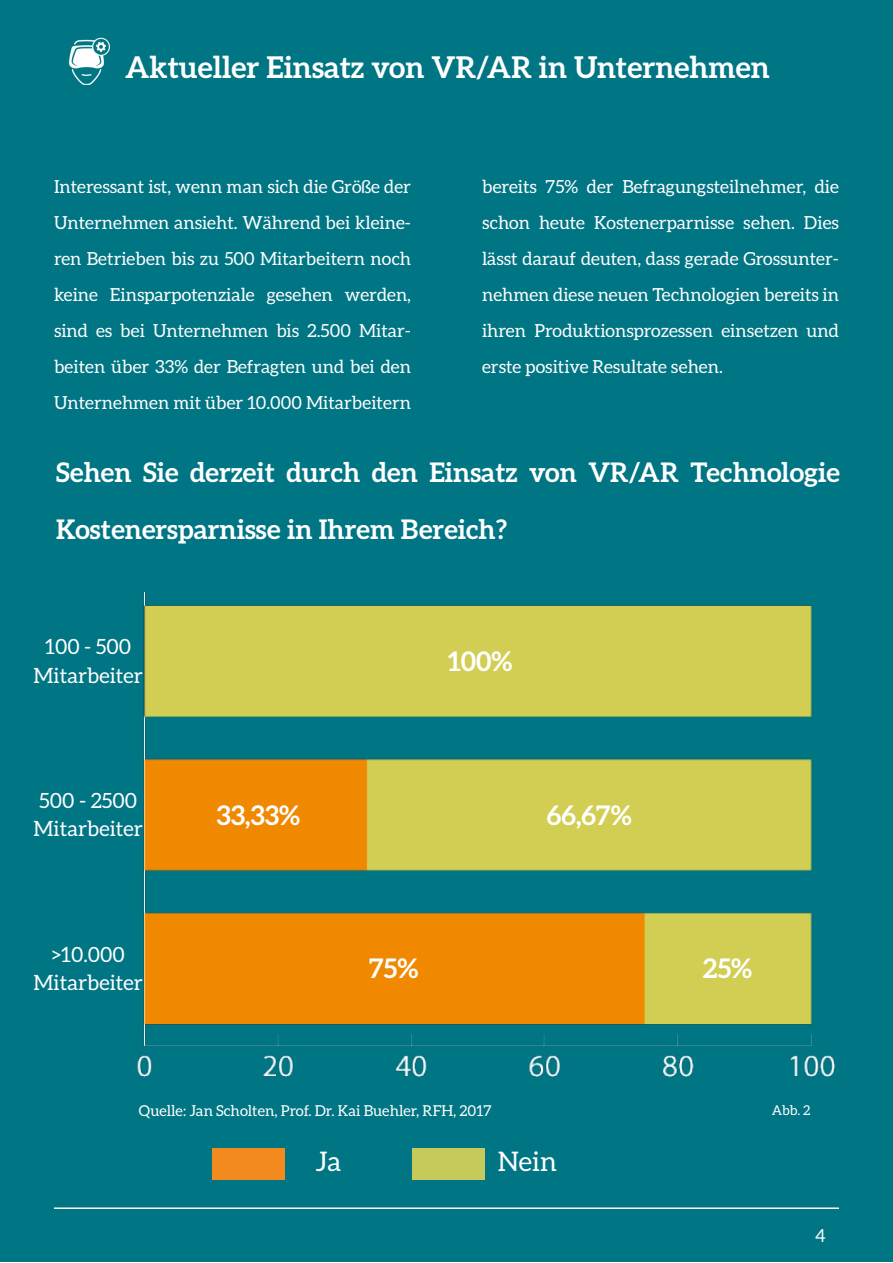
<style>
.page{position:relative;width:893px;height:1263px;background:#fff}
.page>*{position:absolute;margin:0;border:0;box-sizing:border-box;transform-origin:0 0}
.t1{font:700 30px "Aleo";color:#fff}
.t2{font:700 27px/57px "Aleo";color:#fff}
.t3{font:27px "Aleo";color:#fff}
.t4{font:21px "Aleo";color:#fff}
.t5{font:18px/36px "Aleo";color:#fff;text-align:justify}
.t6{font:15px "Aleo";color:#fff}
.t7{font:13.5px "Aleo";color:#fff}
</style>
<div class="page">
<div style="left:1px;top:1px;width:892px;height:1261px;background:#007584"></div>
<hr style="left:54px;top:1207px;width:785px;height:2px;background:#fff">
<img style="left:69px;top:37px;width:41px;height:49px">
<img style="left:137px;top:592px;width:698px;height:486px">
<div style="left:412px;top:1148px;width:72px;height:32px;background:#c6ca5b"></div>
<div style="left:212px;top:1148px;width:73px;height:32px;background:#f38a1e"></div>
<p class="t1" style="left:125px;top:50px;width:646px">Aktueller Einsatz von VR/AR in Unternehmen</p>
<p class="t5" style="left:54px;top:168px;width:359px">Interessant ist, wenn man sich die Größe der Unternehmen ansieht. Während bei kleine&shy;ren Betrieben bis zu 500 Mitarbeitern noch keine Einsparpotenziale gesehen werden, sind es bei Unternehmen bis 2.500 Mitar&shy;beiten über 33% der Befragten und bei den Unternehmen mit über 10.000 Mitarbeitern</p>
<p class="t5" style="left:482px;top:168px;width:358px">bereits 75% der Befragungsteilnehmer, die schon heute Kostenerparnisse sehen. Dies lässt darauf deuten, dass gerade Grossunter&shy;nehmen diese neuen Technologien bereits in ihren Produktionsprozessen einsetzen und erste positive Resultate sehen.</p>
<p class="t2" style="left:56px;top:444px;width:785px">Sehen Sie derzeit durch den Einsatz von VR/AR Technologie<br>Kostenersparnisse in Ihrem Bereich?</p>
<p class="t4" style="left:45px;top:635px;width:88px">100 - 500</p>
<p class="t4" style="left:34px;top:663px;width:111px">Mitarbeiter</p>
<p class="t4" style="left:39px;top:789px;width:100px">500 - 2500</p>
<p class="t4" style="left:34px;top:817px;width:111px">Mitarbeiter</p>
<p class="t4" style="left:52px;top:942px;width:75px">&gt;10.000</p>
<p class="t4" style="left:34px;top:971px;width:111px">Mitarbeiter</p>
<p class="t2" style="left:216px;top:786px;width:85px">33,33%</p>
<p class="t2" style="left:448px;top:632px;width:66px">100%</p>
<p class="t2" style="left:547px;top:786px;width:86px">66,67%</p>
<p class="t2" style="left:369px;top:940px;width:51px">75%</p>
<p class="t2" style="left:703px;top:940px;width:51px">25%</p>
<p class="t6" style="left:139px;top:1102px;width:354px">Quelle: Jan Scholten, Prof. Dr. Kai Buehler, RFH, 2017</p>
<p class="t3" style="left:315px;top:1146px;width:27px">Ja</p>
<p class="t3" style="left:498px;top:1146px;width:60px">Nein</p>
<p class="t7" style="left:772px;top:1103px;width:40px">Abb. 2</p>
<p class="t5" style="left:815px;top:1217px;width:12px">4</p>
</div>
